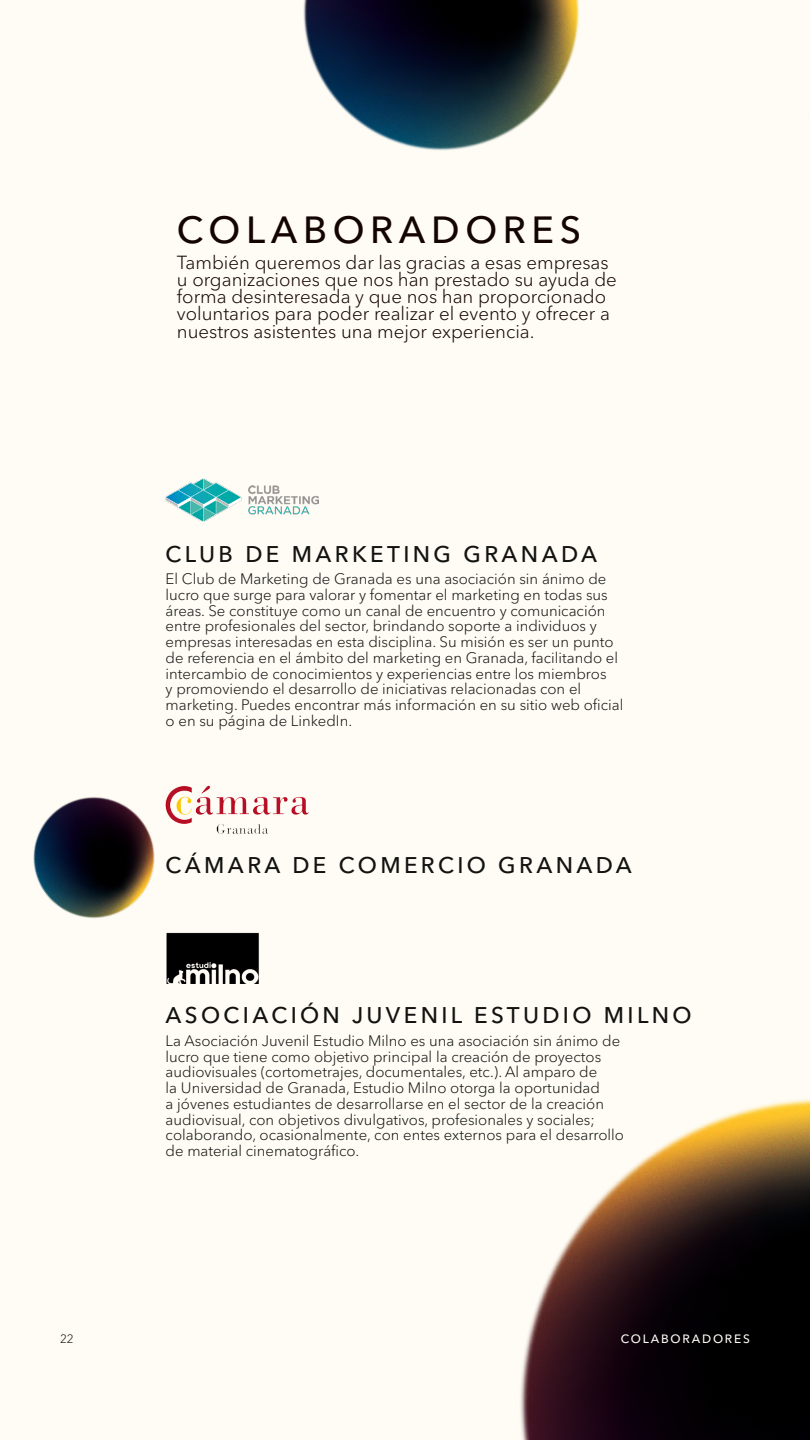
<style>
.page{position:relative;width:810px;height:1440px;background:#fff}
.page>*{position:absolute;margin:0;border:0;box-sizing:border-box;transform-origin:0 0}
.t1{font:500 37.5px "Avenir Next Cyr";letter-spacing:.15em;color:#150504}
.t2{font:500 22.5px "Avenir Next Cyr";letter-spacing:.15em;color:#131412}
.t3{font:300 18.75px/17.2px "Avenir Next Cyr";color:#150504}
.t4{font:300 15px/15.8px "Avenir Next Cyr";color:#131412}
.t5{font:500 12px "Avenir Next Cyr";letter-spacing:.15em;color:#fefcf5}
.t6{font:300 12px "Avenir Next Cyr";color:#131412}
</style>
<div class="page">
<img style="left:0;top:0;width:810px;height:1440px">
<h1 class="t1" style="left:177px;top:208px;width:406px">COLABORADORES</h1>
<p class="t3" style="left:177px;top:254px;width:442px">También queremos dar las gracias a esas empresas u organizaciones que nos han prestado su ayuda de forma desinteresada y que nos han proporcionado voluntarios para poder realizar el evento y ofrecer a nuestros asistentes una mejor experiencia.</p>
<h2 class="t2" style="left:166px;top:540px;width:433px">CLUB DE MARKETING GRANADA</h2>
<p class="t4" style="left:166px;top:571px;width:459px">El Club de Marketing de Granada es una asociación sin ánimo de lucro que surge para valorar y fomentar el marketing en todas sus áreas. Se constituye como un canal de encuentro y comunicación entre profesionales del sector, brindando soporte a individuos y empresas interesadas en esta disciplina. Su misión es ser un punto de referencia en el ámbito del marketing en Granada, facilitando el intercambio de conocimientos y experiencias entre los miembros<br>y promoviendo el desarrollo de iniciativas relacionadas con el marketing. Puedes encontrar más información en su sitio web oficial o en su página de LinkedIn.</p>
<h2 class="t2" style="left:166px;top:851px;width:468px">CÁMARA DE COMERCIO GRANADA</h2>
<h2 class="t2" style="left:166px;top:1002px;width:528px">ASOCIACIÓN JUVENIL ESTUDIO MILNO</h2>
<p class="t4" style="left:166px;top:1033px;width:460px">La Asociación Juvenil Estudio Milno es una asociación sin ánimo de lucro que tiene como objetivo principal la creación de proyectos audiovisuales (cortometrajes, documentales, etc.). Al amparo de<br>la Universidad de Granada, Estudio Milno otorga la oportunidad<br>a jóvenes estudiantes de desarrollarse en el sector de la creación audiovisual, con objetivos divulgativos, profesionales y sociales; colaborando, ocasionalmente, con entes externos para el desarrollo de material cinematográfico.</p>
<p class="t6" style="left:60px;top:1331px;width:15px">22</p>
<p class="t5" style="left:621px;top:1331px;width:131px">COLABORADORES</p>
</div>
